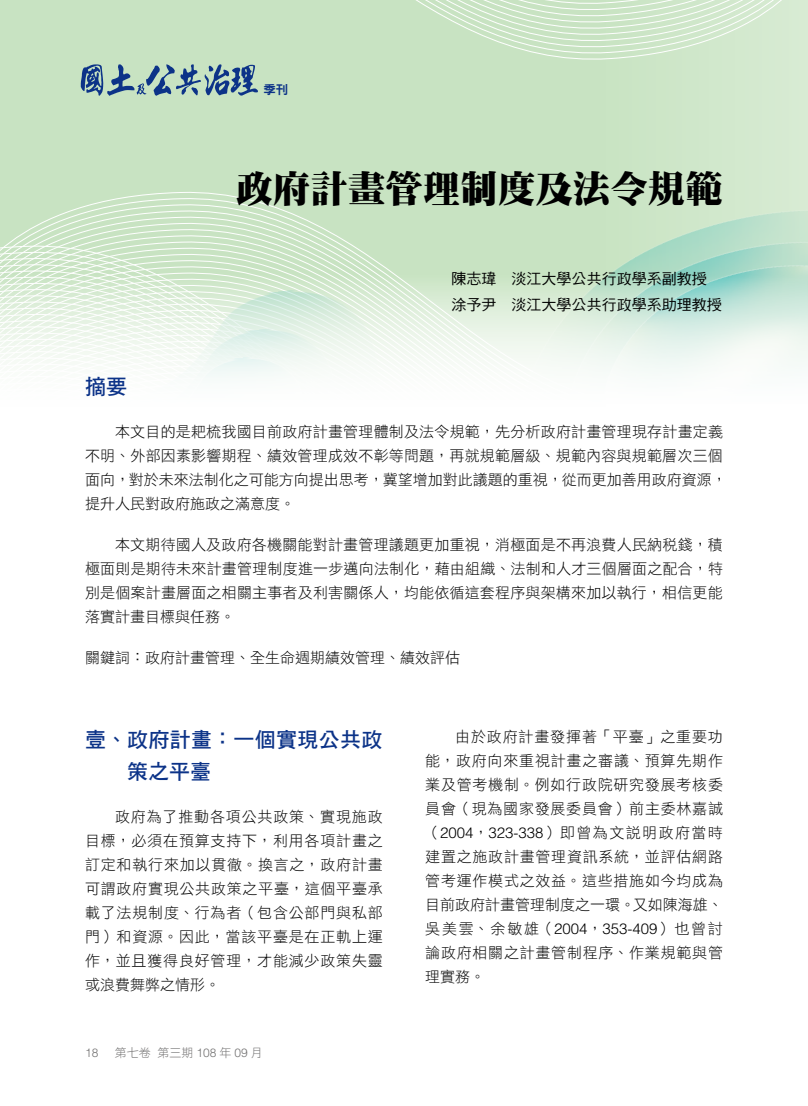
<style>
.page{position:relative;width:808px;height:1106px;background:#fff}
.page>*{position:absolute;margin:0;border:0;box-sizing:border-box;transform-origin:0 0}
.t1{font:37.5px "DF Ming Std W12";color:#000}
.t2{font:21px/31.5px "DF Hei Std W7";letter-spacing:.015em;color:#0c3388}
.t3{font:15px/24px "DF Hei Std W3";letter-spacing:.015em;color:#000;text-align:justify}
.t4{font:15px/25.5px "DF Hei Std W5";color:#000}
.t5{font:12.45px "DF Hei Std W9";color:#0c3388}
.t6{font:12px "DF Hei Std W3";color:#727171}
.t7{font:300 12px "Helvetica LT Std";color:#727171}
.s1{font-family:"Helvetica LT Std";font-weight:300}
</style>
<div class="page">
<svg style="left:0;top:0;width:808px;height:420px;background:#cce5c7"></svg>
<svg style="left:0;top:187px;width:517px;height:130px;background:#cfe6ca"></svg>
<svg style="left:384px;top:371px;width:133px;height:49px"></svg>
<svg style="left:0;top:0;width:808px;height:72px;background:#cde5c7"></svg>
<img style="left:517px;top:148px;width:291px;height:272px">
<img style="left:563px;top:192px;width:245px;height:228px">
<img style="left:598px;top:225px;width:210px;height:195px">
<img style="left:0;top:282px;width:384px;height:138px">
<img style="left:0;top:322px;width:338px;height:98px">
<img style="left:1px;top:351px;width:304px;height:69px">
<div style="left:0;top:0;width:329px;height:29px;background:#c8e3c2"></div>
<svg style="left:81px;top:64px;width:177px;height:32px;background:#83a3ac"></svg>
<p class="t5" style="left:263px;top:83px;width:26px">季刊</p>
<h1 class="t1" style="left:235px;top:169px;width:489px">政府計畫管理制度及法令規範</h1>
<p class="t4" style="left:452px;top:266px;width:271px">陳志瑋　淡江大學公共行政學系副教授涂予尹　淡江大學公共行政學系助理教授</p>
<h2 class="t2" style="left:85px;top:370px;width:43px">摘要</h2>
<p class="t3" style="left:85px;top:419px;width:643px;text-align:left;text-indent:30px">本文目的是耙梳我國目前政府計畫管理體制及法令規範，先分析政府計畫管理現存計畫定義不明、外部因素影響期程、績效管理成效不彰等問題，再就規範層級、規範內容與規範層次三個面向，對於未來法制化之可能方向提出思考，冀望增加對此議題的重視，從而更加善用政府資源，提升人民對政府施政之滿意度。</p>
<p class="t3" style="left:85px;top:532px;width:639px;text-indent:30px">本文期待國人及政府各機關能對計畫管理議題更加重視，消極面是不再浪費人民納稅錢，積極面則是期待未來計畫管理制度進一步邁向法制化，藉由組織、法制和人才三個層面之配合，特別是個案計畫層面之相關主事者及利害關係人，均能依循這套程序與架構來加以執行，相信更能落實計畫目標與任務。</p>
<p class="t3" style="left:85px;top:645px;width:376px">關鍵詞：政府計畫管理、全生命週期績效管理、績效評估</p>
<h2 class="t2" style="left:127px;top:723px;width:257px;text-indent:-42px">壹、政府計畫：一個實現公共政策之平臺</h2>
<p class="t3" style="left:85px;top:804px;width:299px;text-indent:30px">政府為了推動各項公共政策、實現施政目標，必須在預算支持下，利用各項計畫之訂定和執行來加以貫徹。換言之，政府計畫可謂政府實現公共政策之平臺，這個平臺承載了法規制度、行為者（包含公部門與私部門）和資源。因此，當該平臺是在正軌上運作，並且獲得良好管理，才能減少政策失靈或浪費舞弊之情形。</p>
<p class="t7" style="left:85px;top:1045px;width:15px">18</p>
<p class="t6" style="left:115px;top:1046px;width:149px">第七卷 第三期 <span class="s1">108</span> 年 <span class="s1">09</span> 月</p>
<p class="t3" style="left:425px;top:724px;width:299px;text-indent:30px">由於政府計畫發揮著「平臺」之重要功能，政府向來重視計畫之審議、預算先期作業及管考機制。例如行政院研究發展考核委員會（現為國家發展委員會）前主委林嘉誠（<span class="s1">2004</span>，<span class="s1">323-338</span>）即曾為文說明政府當時建置之施政計畫管理資訊系統，並評估網路管考運作模式之效益。這些措施如今均成為目前政府計畫管理制度之一環。又如陳海雄、吳美雲、余敏雄（<span class="s1">2004</span>，<span class="s1">353-409</span>）也曾討論政府相關之計畫管制程序、作業規範與管理實務。</p>
</div>
